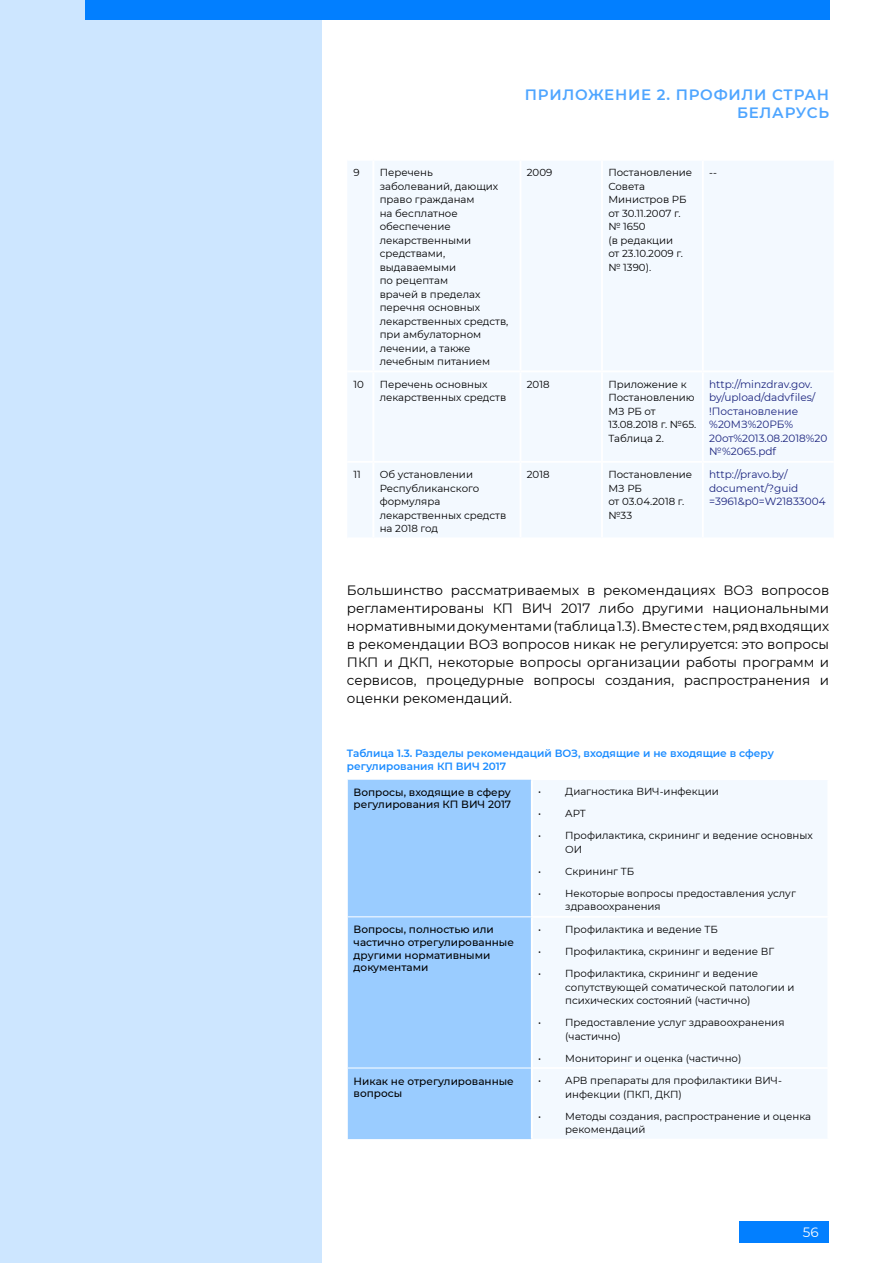
<style>
.page{position:relative;width:893px;height:1263px;background:#fff}
.page>*{position:absolute;margin:0;border:0;box-sizing:border-box;transform-origin:0 0}
.t1{font:600 15px/18px "Montserrat";letter-spacing:.05em;color:#4ea5ff;text-align:right}
.t2{font:13.5px/18px "Montserrat";color:#000;text-align:justify}
.t3{font:13.5px "Montserrat";color:#fff}
.t4{font:500 10.5px/12.6px "Montserrat";color:#000}
.t5{font:10.5px/13.5px "Montserrat";color:#1a237e}
.t6{font:600 10.5px/12.6px "Montserrat";color:#1b8cff}
.t7{font:10.2px/13.5px "Montserrat";color:#000}
</style>
<div class="page">
<div style="left:740px;top:1221px;width:89px;height:21px;background:#027fff"></div>
<div style="left:0;top:0;width:321px;height:1263px;background:#cde6ff"></div>
<div style="left:85px;top:0;width:744px;height:19px;background:#027fff"></div>
<div style="left:348px;top:780px;width:183px;height:359px;background:#9accff"></div>
<div style="left:533px;top:780px;width:294px;height:358px;background:#f3f9ff"></div>
<hr style="left:347px;top:1068px;width:184px;height:1px;background:#fff">
<hr style="left:531px;top:1067px;width:298px;height:2px;background:#fff">
<hr style="left:347px;top:916px;width:184px;height:1px;background:#fff">
<hr style="left:531px;top:916px;width:298px;height:2px;background:#fff">
<div style="left:348px;top:161px;width:485px;height:376px;background:#f3f9ff"></div>
<hr style="left:372px;top:161px;width:2px;height:209px;background:#fff">
<hr style="left:519px;top:161px;width:2px;height:209px;background:#fff">
<hr style="left:601px;top:161px;width:2px;height:209px;background:#fff">
<hr style="left:702px;top:161px;width:2px;height:209px;background:#fff">
<hr style="left:372px;top:372px;width:2px;height:89px;background:#fff">
<hr style="left:519px;top:372px;width:2px;height:89px;background:#fff">
<hr style="left:601px;top:372px;width:2px;height:89px;background:#fff">
<hr style="left:702px;top:372px;width:2px;height:89px;background:#fff">
<hr style="left:372px;top:463px;width:2px;height:74px;background:#fff">
<hr style="left:519px;top:463px;width:2px;height:74px;background:#fff">
<hr style="left:601px;top:463px;width:2px;height:74px;background:#fff">
<hr style="left:702px;top:463px;width:2px;height:74px;background:#fff">
<hr style="left:347px;top:370px;width:26px;height:2px;background:#fff">
<hr style="left:373px;top:370px;width:147px;height:2px;background:#fff">
<hr style="left:520px;top:370px;width:82px;height:2px;background:#fff">
<hr style="left:602px;top:370px;width:101px;height:2px;background:#fff">
<hr style="left:703px;top:370px;width:131px;height:2px;background:#fff">
<hr style="left:347px;top:461px;width:26px;height:2px;background:#fff">
<hr style="left:373px;top:461px;width:147px;height:2px;background:#fff">
<hr style="left:520px;top:461px;width:82px;height:2px;background:#fff">
<hr style="left:602px;top:461px;width:101px;height:2px;background:#fff">
<hr style="left:703px;top:461px;width:131px;height:2px;background:#fff">
<h1 class="t1" style="left:525px;top:85px;width:306px">ПРИЛОЖЕНИЕ 2. ПРОФИЛИ СТРАН<br>БЕЛАРУСЬ</h1>
<p class="t7" style="left:354px;top:165px;width:8px">9</p>
<p class="t7" style="left:380px;top:165px;width:130px">Перечень<br>заболеваний, дающих право гражданам<br>на бесплатное обеспечение лекарственными средствами, выдаваемыми<br>по рецептам<br>врачей в пределах перечня основных лекарственных средств, при амбулаторном лечении, а также лечебным питанием</p>
<p class="t7" style="left:527px;top:165px;width:27px">2009</p>
<p class="t7" style="left:608px;top:165px;width:85px">Постановление<br>Совета<br>Министров РБ от 30.11.2007 г. № 1650<br>(в редакции<br>от 23.10.2009 г. № 1390).</p>
<p class="t7" style="left:709px;top:165px;width:9px">--</p>
<p class="t7" style="left:354px;top:377px;width:12px">10</p>
<p class="t7" style="left:380px;top:377px;width:128px">Перечень основных лекарственных средств</p>
<p class="t7" style="left:527px;top:377px;width:24px">2018</p>
<p class="t7" style="left:608px;top:377px;width:90px">Приложение к<br>Постановлению<br>МЗ РБ от<br>13.08.2018 г. №65.<br>Таблица 2.</p>
<p class="t5" style="left:709px;top:377px;width:120px">http://minzdrav.gov. by/upload/dadvfiles/ !Постановление %20МЗ%20РБ%<br>20от%2013.08.2018%20 №%2065.pdf</p>
<p class="t7" style="left:354px;top:467px;width:9px">11</p>
<p class="t7" style="left:380px;top:467px;width:128px">Об установлении<br>Республиканского формуляра лекарственных средств на 2018 год</p>
<p class="t7" style="left:527px;top:467px;width:24px">2018</p>
<p class="t7" style="left:608px;top:467px;width:85px">Постановление<br>МЗ РБ<br>от 03.04.2018 г. №33</p>
<p class="t5" style="left:709px;top:467px;width:118px">http://pravo.by/ document/?guid =3961&amp;p0=W21833004</p>
<p class="t2" style="left:347px;top:580px;width:484px">Большинство рассматриваемых в рекомендациях ВОЗ вопросов регламентированы КП ВИЧ 2017 либо другими национальными нормативными документами (таблица 1.3). Вместе с тем, ряд входящих в рекомендации ВОЗ вопросов никак не регулируется: это вопросы ПКП и ДКП, некоторые вопросы организации работы программ и сервисов, процедурные вопросы создания, распространения и оценки рекомендаций.</p>
<p class="t6" style="left:347px;top:747px;width:428px">Таблица 1.3. Разделы рекомендаций ВОЗ, входящие и не входящие в сферу регулирования КП ВИЧ 2017</p>
<p class="t4" style="left:354px;top:785px;width:159px">Вопросы, входящие в сферу регулирования КП ВИЧ 2017</p>
<p class="t7" style="left:538px;top:785px;width:182px">• Диагностика ВИЧ-инфекции</p>
<p class="t7" style="left:538px;top:807px;width:49px">• АРТ</p>
<p class="t7" style="left:565px;top:829px;width:249px;text-indent:-27px">• Профилактика, скрининг и ведение основных<br>ОИ</p>
<p class="t7" style="left:538px;top:864px;width:97px">• Скрининг ТБ</p>
<p class="t7" style="left:565px;top:886px;width:232px;text-indent:-27px">• Некоторые вопросы предоставления услуг здравоохранения</p>
<p class="t4" style="left:354px;top:923px;width:162px">Вопросы, полностью или частично отрегулированные другими нормативными документами</p>
<p class="t7" style="left:538px;top:922px;width:181px">• Профилактика и ведение ТБ</p>
<p class="t7" style="left:538px;top:944px;width:237px">• Профилактика, скрининг и ведение ВГ</p>
<p class="t7" style="left:565px;top:966px;width:231px;text-indent:-27px">• Профилактика, скрининг и ведение сопутствующей соматической патологии и психических состояний (частично)</p>
<p class="t7" style="left:565px;top:1015px;width:221px;text-indent:-27px">• Предоставление услуг здравоохранения (частично)</p>
<p class="t7" style="left:538px;top:1051px;width:205px">• Мониторинг и оценка (частично)</p>
<p class="t4" style="left:354px;top:1074px;width:162px">Никак не отрегулированные вопросы</p>
<p class="t7" style="left:565px;top:1073px;width:218px;text-indent:-27px">• АРВ препараты для профилактики ВИЧ&shy;инфекции (ПКП, ДКП)</p>
<p class="t7" style="left:565px;top:1109px;width:247px;text-indent:-27px">• Методы создания, распространение и оценка рекомендаций</p>
<h2 class="t3" style="left:803px;top:1222px;width:17px">56</h2>
</div>
